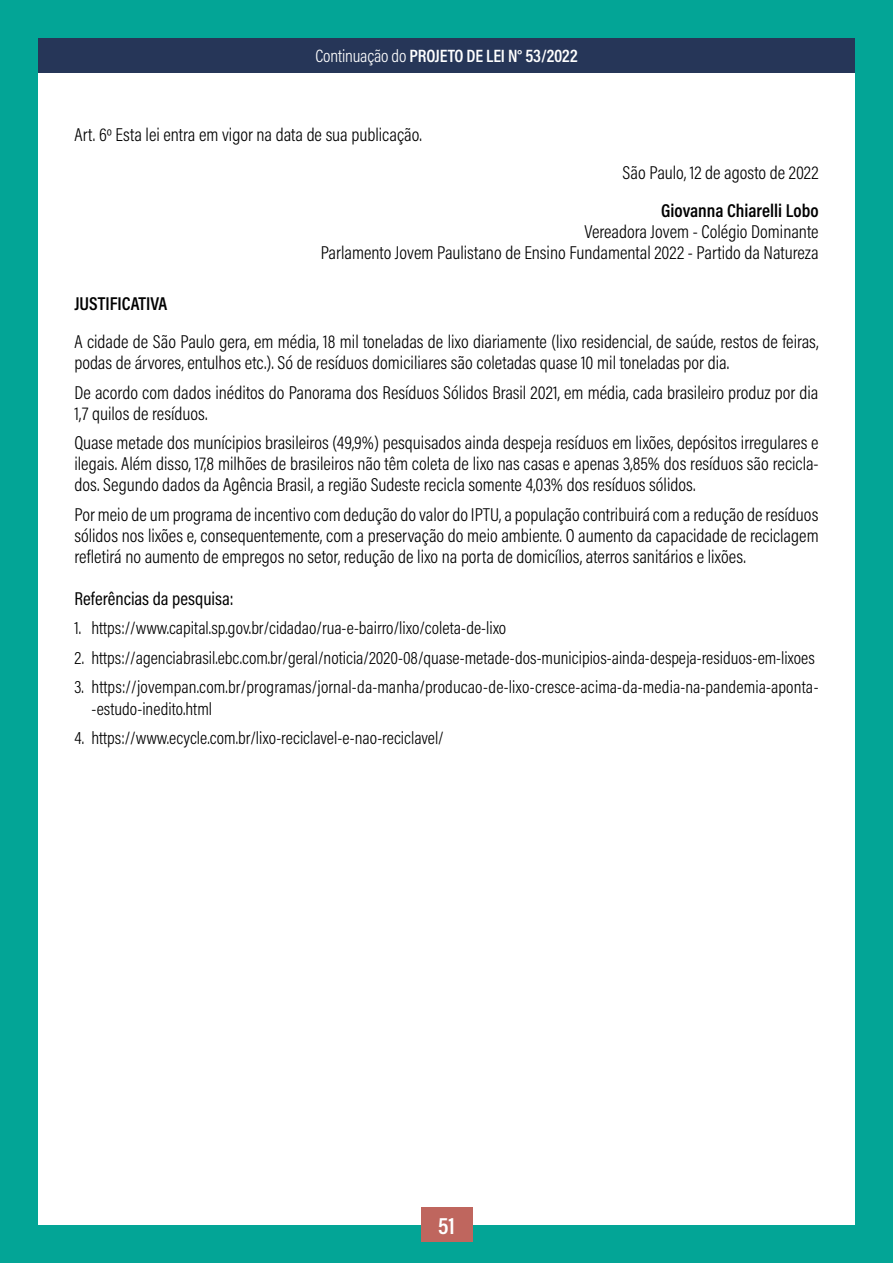
<style>
.page{position:relative;width:893px;height:1263px;background:#03a596}
.page>*{position:absolute;margin:0;border:0;box-sizing:border-box;transform-origin:0 0}
.t1{font:600 24px "Acumin Pro Cond";color:#fff}
.t2{font:300 18.75px/21px "Acumin Pro Cond";color:#000}
.t3{font:600 18.75px "Acumin Pro Cond";color:#000}
.t4{font:18.75px "Acumin Pro Cond";color:#000}
.t5{font:300 18px/21px "Acumin Pro Cond";color:#000}
.t6{font:300 18px "Acumin Pro Cond";letter-spacing:-.01em;color:#fff}
.t7{font:600 18px "Acumin Pro Cond";letter-spacing:-.01em;color:#fff}
.s1{font-weight:600}
</style>
<div class="page">
<div style="left:38px;top:38px;width:817px;height:1187px;background:#fff"></div>
<div style="left:38px;top:38px;width:817px;height:34px;background:#263658"></div>
<div style="left:421px;top:1208px;width:51px;height:34px;background:#bf665e"></div>
<p class="t6" style="left:315px;top:44px;width:111px">Continuação do <span class="s1">Projeto</span></p>
<p class="t7" style="left:467px;top:44px;width:113px">de Lei N° 53/2022</p>
<p class="t2" style="left:74px;top:124px;width:349px">Art. 6º Esta lei entra em vigor na data de sua publicação.</p>
<p class="t2" style="left:622px;top:162px;width:198px">São Paulo, 12 de agosto de 2022</p>
<p class="t3" style="left:661px;top:199px;width:159px">Giovanna Chiarelli Lobo</p>
<p class="t2" style="left:321px;top:221px;width:499px;text-align:right">Vereadora Jovem - Colégio Dominante<br>Parlamento Jovem Paulistano de Ensino Fundamental 2022 - Partido da Natureza</p>
<p class="t3" style="left:74px;top:291px;width:94px">JUSTIFICATIVA</p>
<p class="t2" style="left:74px;top:331px;width:746px">A cidade de São Paulo gera, em média, 18 mil toneladas de lixo diariamente (lixo residencial, de saúde, restos de feiras, podas de árvores, entulhos etc.). Só de resíduos domiciliares são coletadas quase 10 mil toneladas por dia.</p>
<p class="t2" style="left:74px;top:381px;width:746px">De acordo com dados inéditos do Panorama dos Resíduos Sólidos Brasil 2021, em média, cada brasileiro produz por dia<br>1,7 quilos de resíduos.</p>
<p class="t2" style="left:74px;top:432px;width:746px;text-align:justify">Quase metade dos munícipios brasileiros (49,9%) pesquisados ainda despeja resíduos em lixões, depósitos irregulares e ilegais. Além disso, 17,8 milhões de brasileiros não têm coleta de lixo nas casas e apenas 3,85% dos resíduos são recicla&shy;dos. Segundo dados da Agência Brasil, a região Sudeste recicla somente 4,03% dos resíduos sólidos.</p>
<p class="t2" style="left:74px;top:503px;width:746px;text-align:justify">Por meio de um programa de incentivo com dedução do valor do IPTU, a população contribuirá com a redução de resíduos sólidos nos lixões e, consequentemente, com a preservação do meio ambiente. O aumento da capacidade de reciclagem refletirá no aumento de empregos no setor, redução de lixo na porta de domicílios, aterros sanitários e lixões.</p>
<p class="t4" style="left:74px;top:586px;width:161px">Referências da pesquisa:</p>
<p class="t5" style="left:74px;top:617px;width:433px">1. https://www.capital.sp.gov.br/cidadao/rua-e-bairro/lixo/coleta-de-lixo</p>
<p class="t5" style="left:74px;top:647px;width:742px">2. https://agenciabrasil.ebc.com.br/geral/noticia/2020-08/quase-metade-dos-municipios-ainda-despeja-residuos-em-lixoes</p>
<p class="t5" style="left:91px;top:676px;width:729px;text-indent:-17px">3. https://jovempan.com.br/programas/jornal-da-manha/producao-de-lixo-cresce-acima-da-media-na-pandemia-aponta--estudo-inedito.html</p>
<p class="t5" style="left:74px;top:727px;width:371px">4. https://www.ecycle.com.br/lixo-reciclavel-e-nao-reciclavel/</p>
<p class="t1" style="left:438px;top:1209px;width:18px">51</p>
</div>
